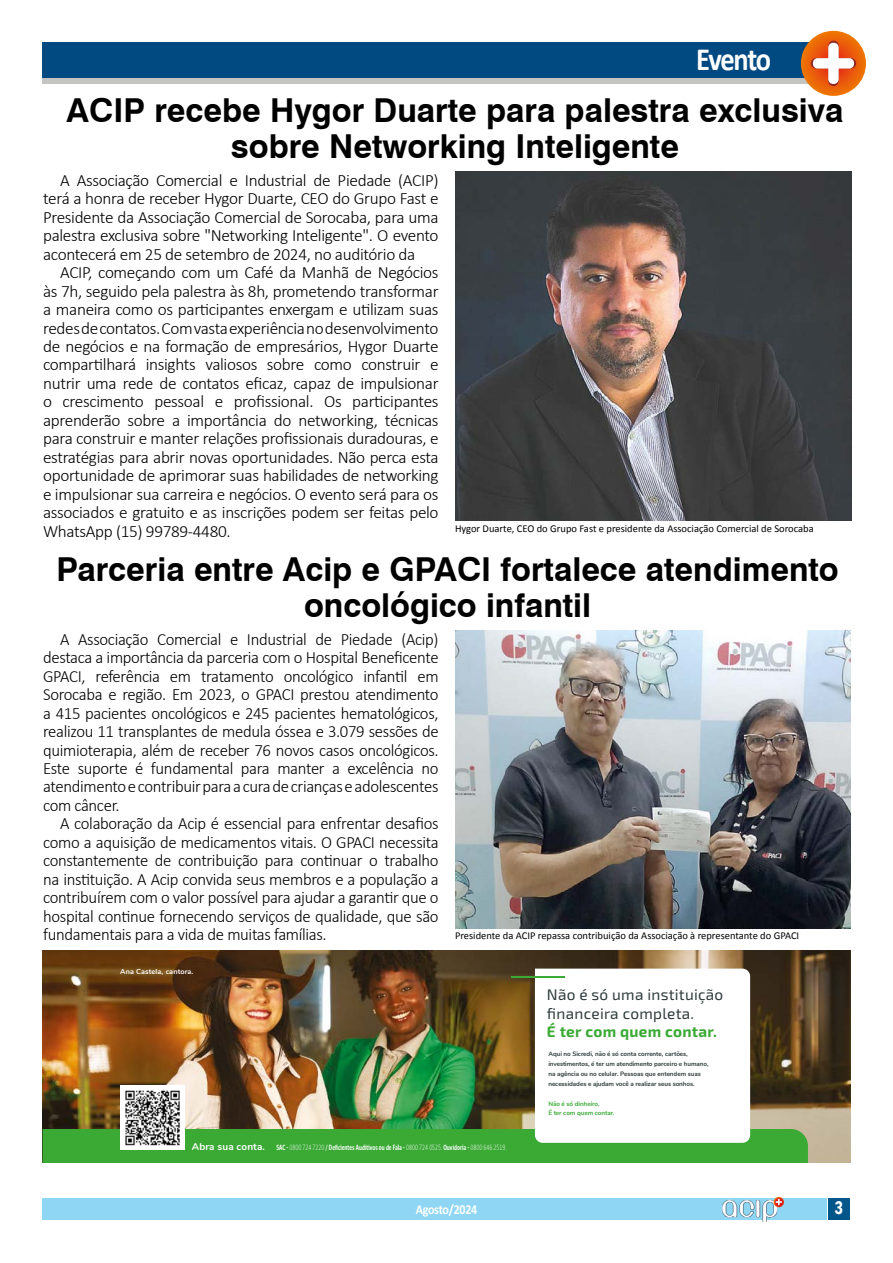
<style>
.page{position:relative;width:893px;height:1263px;background:#fff}
.page>*{position:absolute;margin:0;border:0;box-sizing:border-box;transform-origin:0 0}
.t1{font:700 33px/36px "Swiss 721 BT";color:#000;text-align:center}
.t2{font:700 32.55px "Calibri";letter-spacing:-.05em;color:#fff;scale:.88 1}
.t3{font:600 condensed 18.75px "Franklin Gothic";color:#fff;scale:.88 1}
.t4{font:300 17.25px/18.5px "Calibri";letter-spacing:-.02em;color:#000;text-align:justify}
.t5{font:15.3px/18.5px "Exo 2.0";letter-spacing:.02em;color:#2f3b3b}
.t6{font:700 15.3px "Exo 2.0";letter-spacing:.02em;color:#3aaa35}
.t7{font:700 13.65px "Calibri";letter-spacing:-.02em;color:#fff;scale:.88 1}
.t8{font:10.5px "Calibri";color:#000}
.t9{font:700 9.9px "Nunito";letter-spacing:.01em;color:#fff}
.t10{font:700 7.5px "Monitor Con Pro";color:#fff;scale:.8 1}
.t11{font:700 7.2px "Nunito";letter-spacing:.015em;color:#fff}
.t12{font:700 6.3px/9.9px "Nunito";letter-spacing:-.01em;color:#2f3b3b}
.t13{font:700 6.3px/9.9px "Nunito";letter-spacing:-.01em;color:#3aaa35}
.s1{font-weight:300}
</style>
<div class="page">
<div style="left:43px;top:1198px;width:784px;height:22px;background:#8ed6f3"></div>
<img style="left:722px;top:1199px;width:58px;height:22px">
<svg style="left:774px;top:1197px;width:10px;height:10px"></svg>
<div style="left:828px;top:1198px;width:22px;height:22px;background:#025689"></div>
<div style="left:43px;top:74px;width:807px;height:10px;background:#c4c4c3"></div>
<div style="left:43px;top:43px;width:808px;height:35px;background:#004a81"></div>
<svg style="left:801px;top:31px;width:65px;height:65px"></svg>
<svg style="left:811px;top:41px;width:45px;height:45px;background:#ec8e62"></svg>
<img style="left:43px;top:950px;width:807px;height:213px">
<img style="left:43px;top:968px;width:765px;height:195px">
<hr style="left:511px;top:976px;width:54px;height:1px;background:#3aaa35">
<img style="left:455px;top:171px;width:396px;height:350px">
<img style="left:455px;top:631px;width:395px;height:298px">
<h2 class="t2" style="left:696px;top:36px;width:87px">Evento</h2>
<h1 class="t1" style="left:67px;top:91px;width:778px">ACIP recebe Hygor Duarte para palestra exclusiva sobre Networking Inteligente</h1>
<p class="t4" style="left:43px;top:171px;width:397px;text-indent:17px">A Associação Comercial e Industrial de Piedade (ACIP) terá a honra de receber Hygor Duarte, CEO do Grupo Fast e Presidente da Associação Comercial de Sorocaba, para uma palestra exclusiva sobre "Networking Inteligente". O evento acontecerá em 25 de setembro de 2024, no auditório da</p>
<p class="t4" style="left:43px;top:263px;width:397px;text-indent:17px">ACIP, começando com um Café da Manhã de Negócios às 7h, seguido pela palestra às 8h, prometendo transformar a maneira como os participantes enxergam e utilizam suas redes de contatos. Com vasta experiência no desenvolvimento de negócios e na formação de empresários, Hygor Duarte compartilhará insights valiosos sobre como construir e nutrir uma rede de contatos eficaz, capaz de impulsionar o crescimento pessoal e profissional. Os participantes aprenderão sobre a importância do networking, técnicas para construir e manter relações profissionais duradouras, e estratégias para abrir novas oportunidades. Não perca esta oportunidade de aprimorar suas habilidades de networking e impulsionar sua carreira e negócios. O evento será para os associados e gratuito e as inscrições podem ser feitas pelo WhatsApp (15) 99789-4480.</p>
<p class="t8" style="left:455px;top:521px;width:360px">Hygor Duarte, CEO do Grupo Fast e presidente da Associação Comercial de Sorocaba</p>
<h1 class="t1" style="left:56px;top:550px;width:784px">Parceria entre Acip e GPACI fortalece atendimento oncológico infantil</h1>
<p class="t4" style="left:43px;top:630px;width:397px;text-indent:17px">A Associação Comercial e Industrial de Piedade (Acip) destaca a importância da parceria com o Hospital Beneficente GPACI, referência em tratamento oncológico infantil em Sorocaba e região. Em 2023, o GPACI prestou atendimento a 415 pacientes oncológicos e 245 pacientes hematológicos, realizou 11 transplantes de medula óssea e 3.079 sessões de quimioterapia, além de receber 76 novos casos oncológicos.<br>Este suporte é fundamental para manter a excelência no atendimento e contribuir para a cura de crianças e adolescentes com câncer.</p>
<p class="t4" style="left:43px;top:814px;width:397px;text-indent:17px">A colaboração da Acip é essencial para enfrentar desafios como a aquisição de medicamentos vitais. O GPACI necessita constantemente de contribuição para continuar o trabalho na instituição. A Acip convida seus membros e a população a contribuírem com o valor possível para ajudar a garantir que o hospital continue fornecendo serviços de qualidade, que são fundamentais para a vida de muitas famílias.</p>
<p class="t11" style="left:120px;top:966px;width:75px">Ana Castela, cantora.</p>
<p class="t8" style="left:455px;top:928px;width:346px">Presidente da ACIP repassa contribuição da Associação à representante do GPACI</p>
<p class="t5" style="left:547px;top:986px;width:178px">Não é só uma instituição financeira completa.</p>
<p class="t6" style="left:547px;top:1022px;width:171px">É ter com quem contar.</p>
<p class="t12" style="left:548px;top:1048px;width:162px">Aqui no Sicredi, não é só conta corrente, cartões, investimentos, é ter um atendimento parceiro e humano, na agência ou no celular. Pessoas que entendem suas necessidades e ajudam você a realizar seus sonhos.</p>
<p class="t13" style="left:548px;top:1098px;width:68px">Não é só dinheiro.<br>É ter com quem contar.</p>
<p class="t9" style="left:192px;top:1139px;width:75px">Abra sua conta.</p>
<p class="t10" style="left:276px;top:1142px;width:289px">SAC - <span class="s1">0800 724 7220</span> / Deficientes Auditivos ou de Fala - <span class="s1">0800 724 0525.</span> Ouvidoria - <span class="s1">0800 646 2519.</span></p>
<p class="t7" style="left:416px;top:1200px;width:71px">Agosto/2024</p>
<p class="t3" style="left:835px;top:1195px;width:11px">3</p>
</div>
